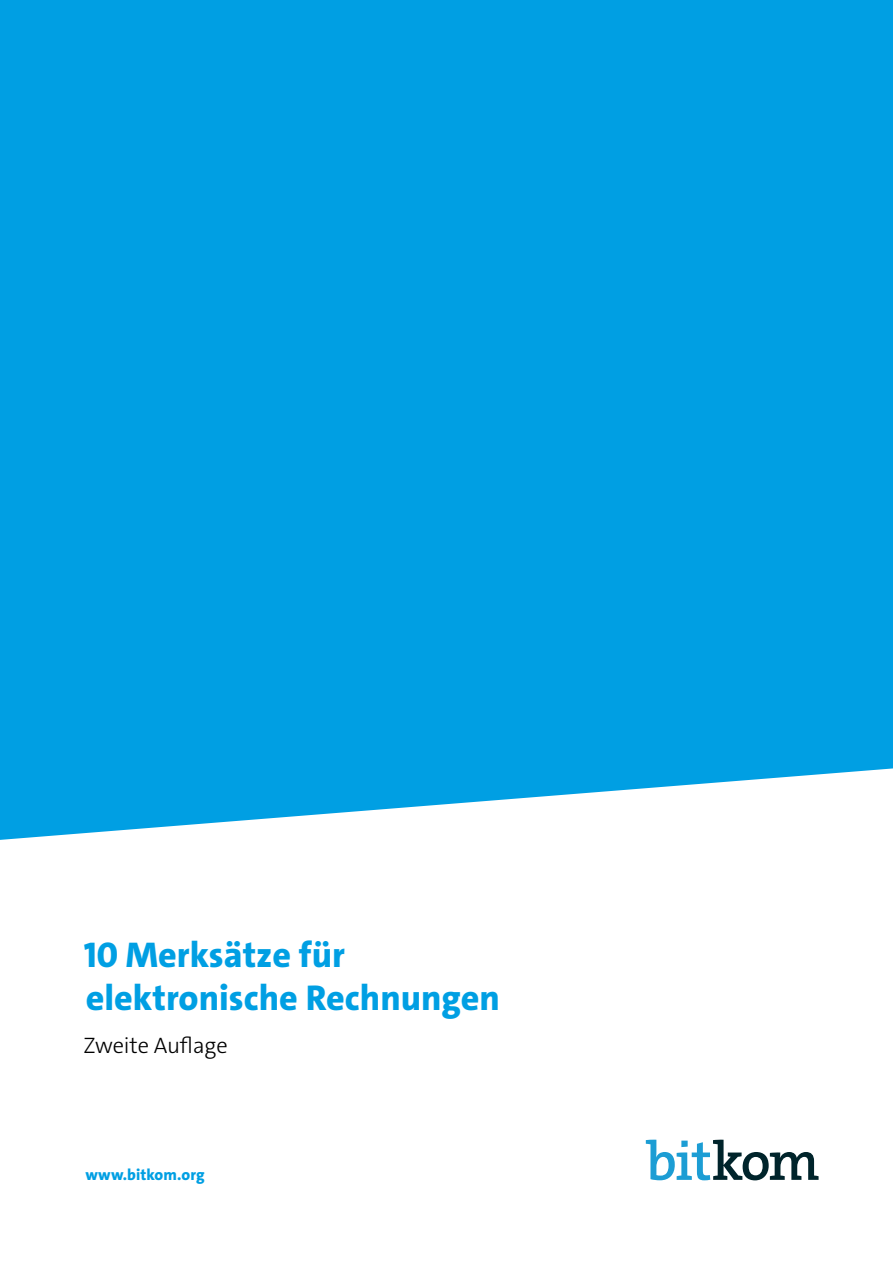
<style>
.page{position:relative;width:893px;height:1263px;background:#fff}
.page>*{position:absolute;margin:0;border:0;box-sizing:border-box;transform-origin:0 0}
.t1{font:800 36px/42.5px "The Sans C4 s";color:#009fe3}
.t2{font:300 22.5px "The Sans C4 s";letter-spacing:-.005em;color:#000}
.t3{font:800 15.75px "The Sans C4 s";letter-spacing:.005em;color:#009fe3}
</style>
<div class="page">
<svg style="left:646px;top:1140px;width:173px;height:40px"></svg>
<div style="left:0;top:0;width:893px;height:840px;background:#009fe3"></div>
<p class="t1" style="left:84px;top:934px;width:418px">10 Merksätze für elektronische Rechnungen</p>
<p class="t2" style="left:84px;top:1030px;width:146px">Zweite Auflage</p>
<p class="t3" style="left:85px;top:1164px;width:121px">www.bitkom.org</p>
</div>
